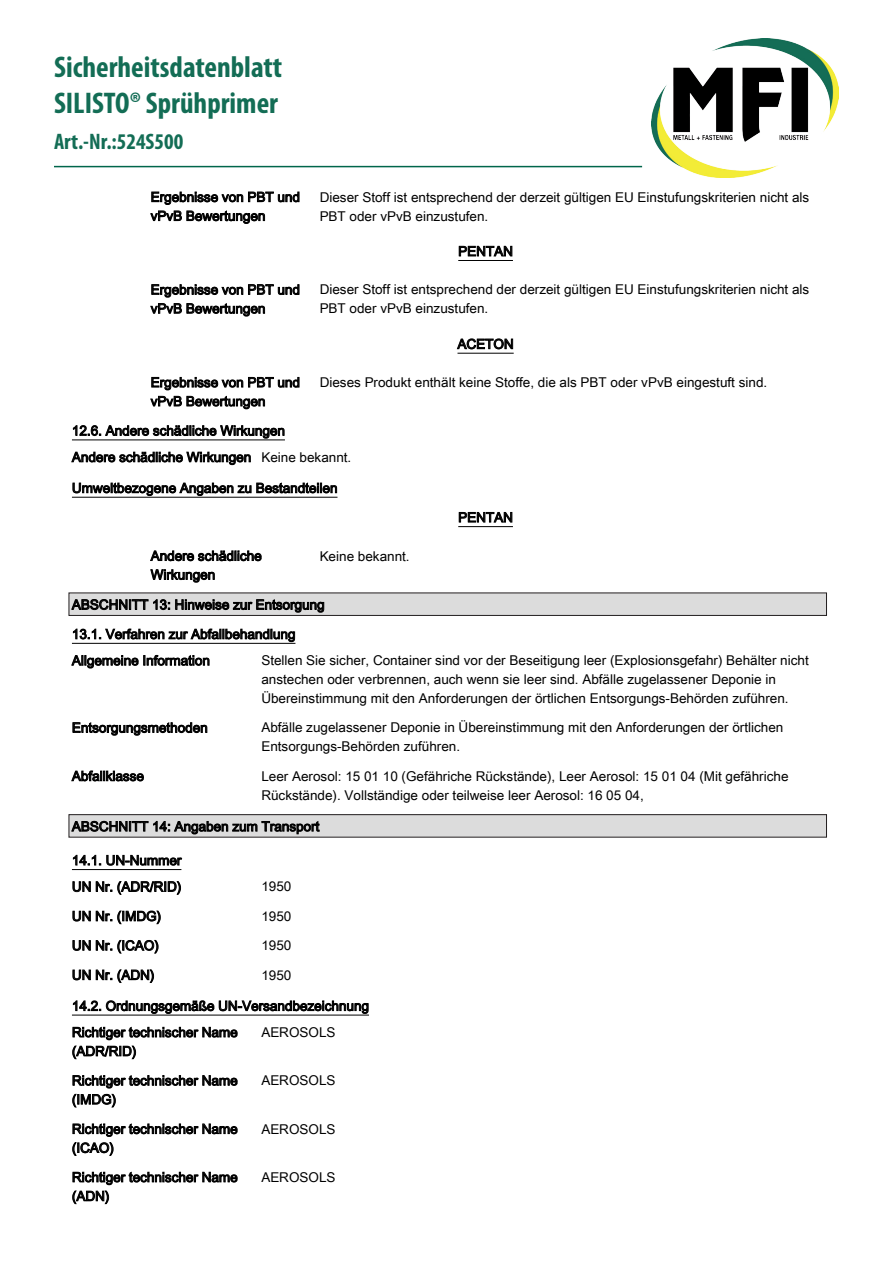
<style>
.page{position:relative;width:893px;height:1263px;background:#fff}
.page>*{position:absolute;margin:0;border:0;box-sizing:border-box;transform-origin:0 0}
.t1{font:700 condensed 30px/36px "Myriad Pro";color:#136d55}
.t2{font:700 condensed 22.5px "Myriad Pro";color:#136d55}
.t3{font:13.5px/18.9px "Arial Unicode MS";color:#000}
</style>
<div class="page">
<hr style="left:54px;top:166px;width:588px;height:1px;background:#00664b">
<img style="left:652px;top:38px;width:187px;height:139px">
<svg style="left:150px;top:192px;width:149px;height:32px"></svg>
<hr style="left:458px;top:260px;width:55px;height:1px;background:#000">
<svg style="left:459px;top:245px;width:53px;height:11px"></svg>
<svg style="left:150px;top:284px;width:149px;height:33px"></svg>
<hr style="left:457px;top:353px;width:57px;height:1px;background:#000">
<svg style="left:457px;top:338px;width:56px;height:11px"></svg>
<svg style="left:151px;top:377px;width:148px;height:13px"></svg>
<svg style="left:150px;top:396px;width:115px;height:13px"></svg>
<hr style="left:72px;top:439px;width:213px;height:1px;background:#000">
<svg style="left:73px;top:425px;width:212px;height:15px"></svg>
<svg style="left:71px;top:451px;width:180px;height:15px"></svg>
<hr style="left:72px;top:497px;width:265px;height:1px;background:#000">
<svg style="left:73px;top:482px;width:264px;height:14px"></svg>
<hr style="left:458px;top:526px;width:55px;height:1px;background:#000">
<svg style="left:459px;top:511px;width:53px;height:12px"></svg>
<svg style="left:150px;top:550px;width:112px;height:11px"></svg>
<svg style="left:150px;top:569px;width:65px;height:14px"></svg>
<div style="left:69px;top:593px;width:757px;height:22px;background:#dcdcdc"></div>
<div style="left:69px;top:592px;width:758px;height:24px;border:1px solid #231f20"></div>
<svg style="left:71px;top:599px;width:253px;height:14px"></svg>
<hr style="left:72px;top:643px;width:223px;height:1px;background:#000">
<svg style="left:73px;top:628px;width:222px;height:14px"></svg>
<svg style="left:71px;top:654px;width:138px;height:14px"></svg>
<svg style="left:73px;top:722px;width:134px;height:14px"></svg>
<svg style="left:71px;top:770px;width:73px;height:11px"></svg>
<div style="left:69px;top:815px;width:757px;height:22px;background:#dcdcdc"></div>
<div style="left:69px;top:814px;width:758px;height:23px;border:1px solid #231f20"></div>
<svg style="left:71px;top:820px;width:249px;height:14px"></svg>
<hr style="left:72px;top:869px;width:109px;height:1px;background:#000">
<svg style="left:73px;top:855px;width:109px;height:11px"></svg>
<svg style="left:73px;top:881px;width:108px;height:14px"></svg>
<svg style="left:73px;top:910px;width:88px;height:14px"></svg>
<svg style="left:73px;top:939px;width:85px;height:14px"></svg>
<svg style="left:73px;top:969px;width:81px;height:14px"></svg>
<hr style="left:72px;top:1015px;width:297px;height:1px;background:#000">
<svg style="left:73px;top:1000px;width:296px;height:14px"></svg>
<svg style="left:72px;top:1027px;width:166px;height:32px"></svg>
<svg style="left:72px;top:1075px;width:166px;height:32px"></svg>
<svg style="left:72px;top:1123px;width:166px;height:33px"></svg>
<svg style="left:72px;top:1172px;width:166px;height:32px"></svg>
<h1 class="t1" style="left:54px;top:48px;width:230px">Sicherheitsdatenblatt<br>SILISTO® Sprühprimer</h1>
<h2 class="t2" style="left:54px;top:127px;width:131px">Art.-Nr.:524S500</h2>
<p class="t3" style="left:151px;top:187px;width:151px">Ergebnisse von PBT und vPvB Bewertungen</p>
<p class="t3" style="left:320px;top:187px;width:491px">Dieser Stoff ist entsprechend der derzeit gültigen EU Einstufungskriterien nicht als<br>PBT oder vPvB einzustufen.</p>
<p class="t3" style="left:458px;top:241px;width:56px">PENTAN</p>
<p class="t3" style="left:151px;top:280px;width:151px">Ergebnisse von PBT und vPvB Bewertungen</p>
<p class="t3" style="left:320px;top:280px;width:491px">Dieser Stoff ist entsprechend der derzeit gültigen EU Einstufungskriterien nicht als<br>PBT oder vPvB einzustufen.</p>
<p class="t3" style="left:457px;top:334px;width:58px">ACETON</p>
<p class="t3" style="left:151px;top:373px;width:151px">Ergebnisse von PBT und vPvB Bewertungen</p>
<p class="t3" style="left:320px;top:373px;width:449px">Dieses Produkt enthält keine Stoffe, die als PBT oder vPvB eingestuft sind.</p>
<p class="t3" style="left:72px;top:417px;width:281px;line-height:26.4px">12.6. Andere schädliche Wirkungen<br>Andere schädliche Wirkungen Keine bekannt.</p>
<p class="t3" style="left:72px;top:478px;width:267px">Umweltbezogene Angaben zu Bestandteilen</p>
<p class="t3" style="left:458px;top:508px;width:56px">PENTAN</p>
<p class="t3" style="left:151px;top:546px;width:113px">Andere schädliche<br>Wirkungen</p>
<p class="t3" style="left:320px;top:546px;width:92px">Keine bekannt.</p>
<p class="t3" style="left:72px;top:590px;width:254px;line-height:29.4px">ABSCHNITT 13: Hinweise zur Entsorgung<br>13.1. Verfahren zur Abfallbehandlung</p>
<p class="t3" style="left:72px;top:651px;width:139px">Allgemeine Information</p>
<p class="t3" style="left:261px;top:651px;width:549px">Stellen Sie sicher, Container sind vor der Beseitigung leer (Explosionsgefahr) Behälter nicht anstechen oder verbrennen, auch wenn sie leer sind. Abfälle zugelassener Deponie in<br>Übereinstimmung mit den Anforderungen der örtlichen Entsorgungs-Behörden zuführen.</p>
<p class="t3" style="left:72px;top:718px;width:137px">Entsorgungsmethoden</p>
<p class="t3" style="left:261px;top:718px;width:524px">Abfälle zugelassener Deponie in Übereinstimmung mit den Anforderungen der örtlichen<br>Entsorgungs-Behörden zuführen.</p>
<p class="t3" style="left:72px;top:766px;width:73px">Abfallklasse</p>
<p class="t3" style="left:261px;top:766px;width:529px">Leer Aerosol: 15 01 10 (Gefähriche Rückstände), Leer Aerosol: 15 01 04 (Mit gefähriche<br>Rückstände). Vollständige oder teilweise leer Aerosol: 16 05 04,</p>
<p class="t3" style="left:72px;top:817px;width:249px">ABSCHNITT 14: Angaben zum Transport</p>
<p class="t3" style="left:72px;top:847px;width:111px;line-height:26.4px">14.1. UN-Nummer<br>UN Nr. (ADR/RID)</p>
<p class="t3" style="left:261px;top:877px;width:32px">1950</p>
<p class="t3" style="left:72px;top:906px;width:91px">UN Nr. (IMDG)</p>
<p class="t3" style="left:261px;top:906px;width:32px">1950</p>
<p class="t3" style="left:72px;top:936px;width:88px">UN Nr. (ICAO)</p>
<p class="t3" style="left:261px;top:936px;width:32px">1950</p>
<p class="t3" style="left:72px;top:965px;width:84px">UN Nr. (ADN)</p>
<p class="t3" style="left:261px;top:965px;width:32px">1950</p>
<p class="t3" style="left:72px;top:992px;width:299px;line-height:26.4px">14.2. Ordnungsgemäße UN-Versandbezeichnung<br>Richtiger technischer Name</p>
<p class="t3" style="left:72px;top:1041px;width:66px">(ADR/RID)</p>
<p class="t3" style="left:261px;top:1022px;width:76px">AEROSOLS</p>
<p class="t3" style="left:72px;top:1071px;width:167px">Richtiger technischer Name (IMDG)</p>
<p class="t3" style="left:261px;top:1071px;width:76px">AEROSOLS</p>
<p class="t3" style="left:72px;top:1119px;width:167px">Richtiger technischer Name (ICAO)</p>
<p class="t3" style="left:261px;top:1119px;width:76px">AEROSOLS</p>
<p class="t3" style="left:72px;top:1167px;width:167px">Richtiger technischer Name (ADN)</p>
<p class="t3" style="left:261px;top:1167px;width:76px">AEROSOLS</p>
</div>
